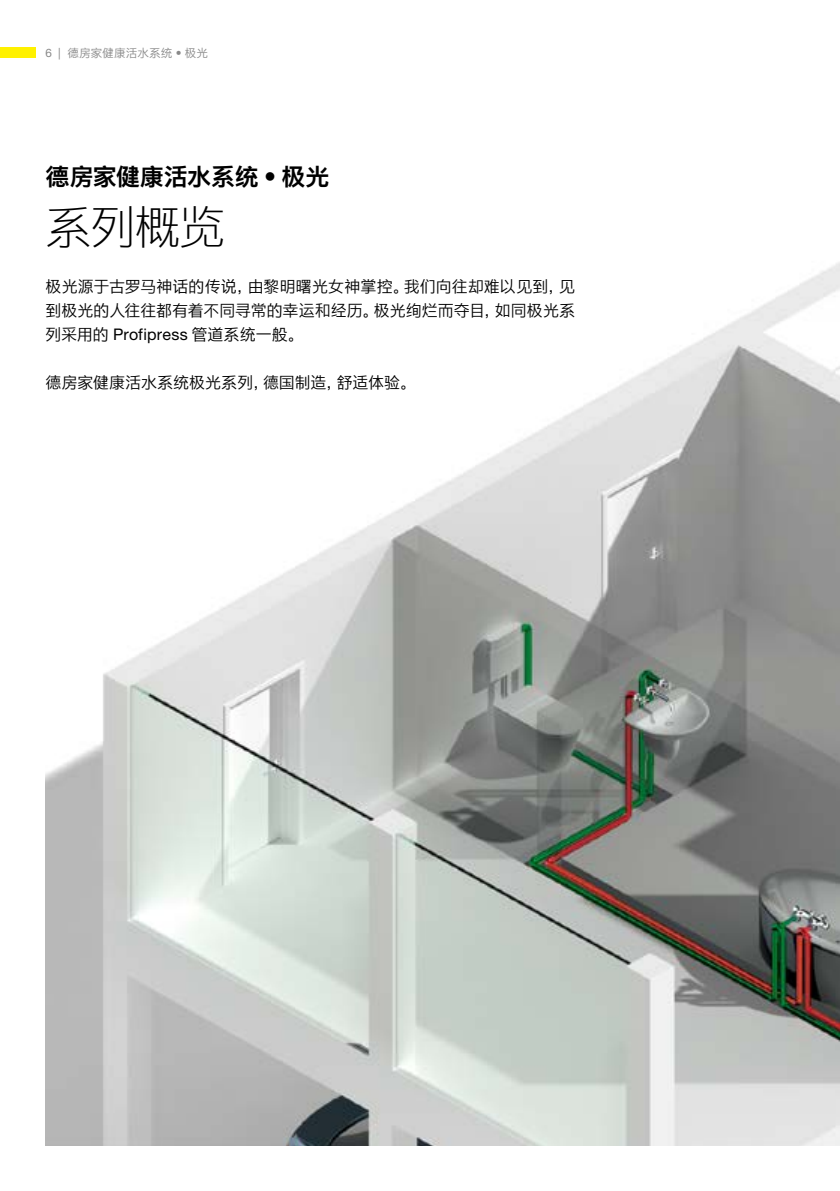
<style>
.page{position:relative;width:840px;height:1191px;background:#fff}
.page>*{position:absolute;margin:0;border:0;box-sizing:border-box;transform-origin:0 0}
.t1{font:46px "M Ying Hei PRC W3";color:#000}
.t2{font:24px "M Ying Hei PRC W7";letter-spacing:-.01em;color:#000}
.t3{font:16px/24px "M Ying Hei PRC W4";color:#000;text-align:justify}
.t4{font:11.6px "M Ying Hei PRC W4";letter-spacing:.01em;color:#898989}
</style>
<div class="page">
<div style="left:0;top:48px;width:36px;height:10px;background:#fff100"></div>
<img style="left:45px;top:262px;width:794px;height:883px">
<p class="t4" style="left:45px;top:45px;width:164px">6 | 德房家健康活水系统 • 极光</p>
<h2 class="t2" style="left:45px;top:161px;width:285px">德房家健康活水系统 • 极光</h2>
<h1 class="t1" style="left:45px;top:199px;width:181px">系列概览</h1>
<p class="t3" style="left:45px;top:274px;width:531px">极光源于古罗马神话的传说，由黎明曙光女神掌控。我们向往却难以见到，见到极光的人往往都有着不同寻常的幸运和经历。极光绚烂而夺目，如同极光系列采用的 Profipress 管道系统一般。</p>
<p class="t3" style="left:45px;top:370px;width:372px">德房家健康活水系统极光系列，德国制造，舒适体验。</p>
</div>
